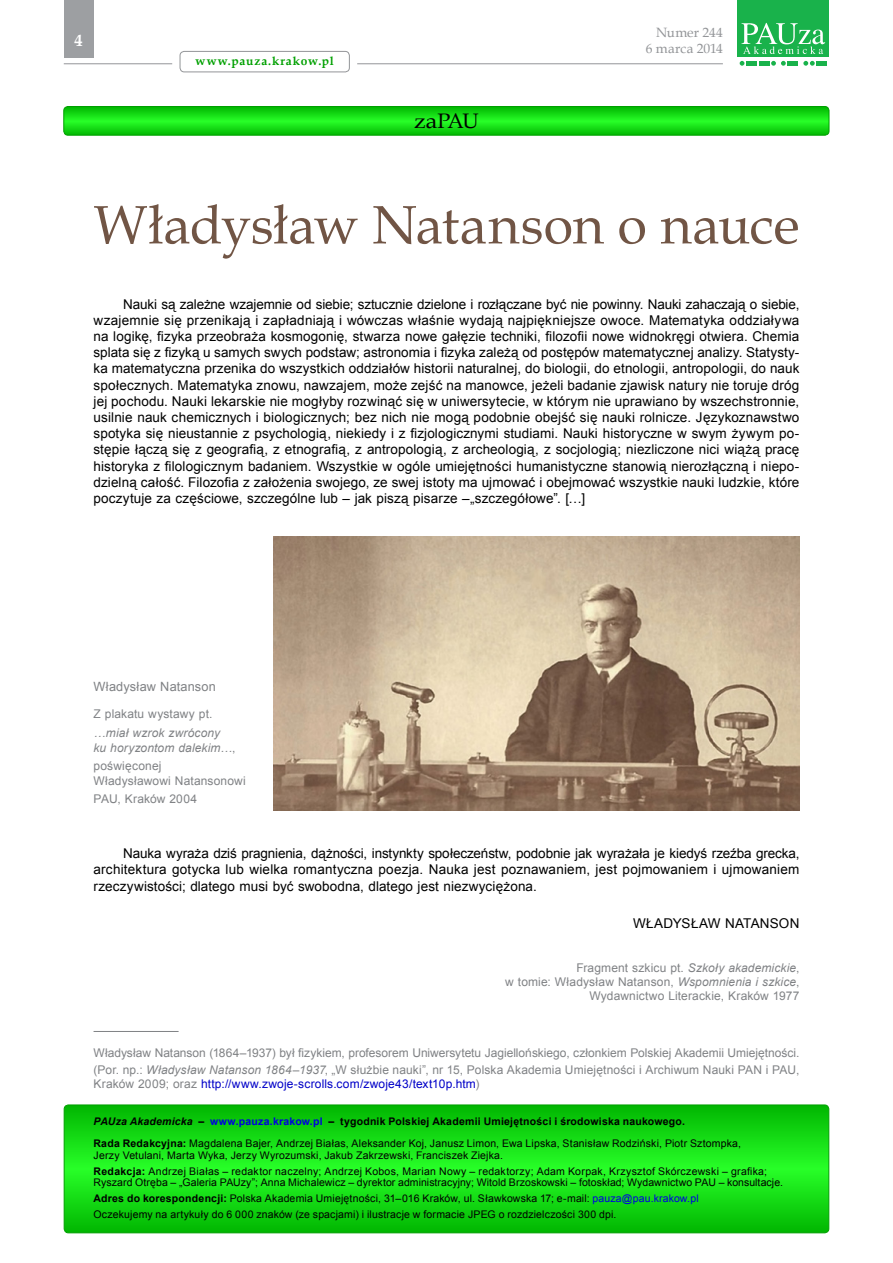
<style>
.page{position:relative;width:893px;height:1263px;background:#fff}
.page>*{position:absolute;margin:0;border:0;box-sizing:border-box;transform-origin:0 0}
.t1{font:54px "Book Antiqua";letter-spacing:-.01em;color:#715545}
.t2{font:21px "Book Antiqua";letter-spacing:-.035em;color:#000;scale:1.1 1}
.t3{font:700 16.5px "Book Antiqua";color:#fff}
.t4{font:13.5px/16.2px "Arial";letter-spacing:.005em;color:#000;text-align:justify}
.t5{font:13.5px/16.2px "Book Antiqua";letter-spacing:.01em;color:#939598;text-align:right}
.t6{font:12.75px "Arial";letter-spacing:.01em;color:#808285}
.t7{font:12px/14.4px "Arial";letter-spacing:.01em;color:#808285}
.t8{font:12px "Arial";letter-spacing:.015em;color:#0000c8}
.t9{font:italic 12px/14.4px "Arial";letter-spacing:.015em;color:#808285}
.t10{font:700 12px "Book Antiqua";letter-spacing:.07em;color:#00a000}
.t11{font:10.5px/15.8px "Arial";letter-spacing:.015em;color:#000}
.s1{font-style:normal}
.s2{font-style:italic}
.s3{color:#808285}
.s4{font-weight:700;font-style:italic}
.s5{font-weight:700}
.s6{font-weight:700;color:#0000e1}
.s7{color:#0000e1}
</style>
<div class="page">
<hr style="left:357px;top:63px;width:366px;height:1px;background:#939598">
<div style="left:64px;top:0;width:30px;height:57px;background:#9d9fa2"></div>
<div style="left:180px;top:51px;width:170px;height:21px;border:1px solid #939598;border-radius:4px"></div>
<svg style="left:740px;top:61px;width:4px;height:5px"></svg>
<svg style="left:771px;top:61px;width:15px;height:5px"></svg>
<svg style="left:803px;top:61px;width:12px;height:5px"></svg>
<div style="left:746px;top:61px;width:11px;height:5px;background:#19b24b"></div>
<div style="left:759px;top:61px;width:11px;height:5px;background:#19b24b"></div>
<div style="left:787px;top:61px;width:11px;height:5px;background:#19b24b"></div>
<div style="left:816px;top:61px;width:11px;height:5px;background:#19b24b"></div>
<div style="left:737px;top:0;width:92px;height:56px;background:#19b24b"></div>
<svg style="left:741px;top:23px;width:84px;height:31px"></svg>
<hr style="left:64px;top:63px;width:108px;height:1px;background:#939598">
<svg style="left:64px;top:1106px;width:765px;height:127px;background:#14da14"></svg>
<div style="left:64px;top:1104px;width:765px;height:129px;border:1px solid #00a000;border-radius:4px"></div>
<svg style="left:64px;top:106px;width:765px;height:29px;background:#16de16"></svg>
<div style="left:64px;top:106px;width:765px;height:29px;border:1px solid #00a000;border-radius:4px"></div>
<hr style="left:94px;top:1031px;width:85px;height:1px;background:#808285">
<img style="left:274px;top:537px;width:525px;height:273px">
<p class="t3" style="left:75px;top:30px;width:10px">4</p>
<p class="t10" style="left:196px;top:53px;width:140px">www.pauza.krakow.pl</p>
<h2 class="t2" style="left:414px;top:106px;width:60px">zaPAU</h2>
<p class="t5" style="left:646px;top:24px;width:79px">Numer 244<br>6 marca 2014</p>
<h1 class="t1" style="left:94px;top:187px;width:707px">Władysław Natanson o nauce</h1>
<p class="t4" style="left:94px;top:296px;width:707px;text-indent:30px">Nauki są zależne wzajemnie od siebie; sztucznie dzielone i rozłączane być nie powinny. Nauki zahaczają o siebie, wzajemnie się przenikają i zapładniają i wówczas właśnie wydają najpiękniejsze owoce. Matematyka oddziaływa na logikę, fizyka przeobraża kosmogonię, stwarza nowe gałęzie techniki, filozofii nowe widnokręgi otwiera. Chemia splata się z fizyką u samych swych podstaw; astronomia i fizyka zależą od postępów matematycznej analizy. Statysty&shy;ka matematyczna przenika do wszystkich oddziałów historii naturalnej, do biologii, do etnologii, antropologii, do nauk społecznych. Matematyka znowu, nawzajem, może zejść na manowce, jeżeli badanie zjawisk natury nie toruje dróg jej pochodu. Nauki lekarskie nie mogłyby rozwinąć się w uniwersytecie, w którym nie uprawiano by wszechstronnie, usilnie nauk chemicznych i biologicznych; bez nich nie mogą podobnie obejść się nauki rolnicze. Językoznawstwo spotyka się nieustannie z psychologią, niekiedy i z fizjologicznymi studiami. Nauki historyczne w swym żywym po&shy;stępie łączą się z geografią, z etnografią, z antropologią, z archeologią, z socjologią; niezliczone nici wiążą pracę historyka z filologicznym badaniem. Wszystkie w ogóle umiejętności humanistyczne stanowią nierozłączną i niepo&shy;dzielną całość. Filozofia z założenia swojego, ze swej istoty ma ujmować i obejmować wszystkie nauki ludzkie, które poczytuje za częściowe, szczególne lub – jak piszą pisarze –„szczegółowe”. […]</p>
<p class="t6" style="left:94px;top:678px;width:124px">Władysław Natanson</p>
<p class="t7" style="left:94px;top:707px;width:120px">Z plakatu wystawy pt.</p>
<p class="t9" style="left:94px;top:726px;width:144px">…miał wzrok zwrócony ku horyzontom dalekim…<span class="s1">,</span></p>
<p class="t7" style="left:94px;top:759px;width:154px">poświęconej<br>Władysławowi Natansonowi</p>
<p class="t7" style="left:94px;top:792px;width:105px">PAU, Kraków 2004</p>
<p class="t4" style="left:94px;top:845px;width:707px;text-indent:30px">Nauka wyraża dziś pragnienia, dążności, instynkty społeczeństw, podobnie jak wyrażała je kiedyś rzeźba grecka, architektura gotycka lub wielka romantyczna poezja. Nauka jest poznawaniem, jest pojmowaniem i ujmowaniem rzeczywistości; dlatego musi być swobodna, dlatego jest niezwyciężona.</p>
<p class="t4" style="left:633px;top:916px;width:168px">WŁADYSŁAW NATANSON</p>
<p class="t7" style="left:505px;top:960px;width:296px;text-align:right">Fragment szkicu pt. <span class="s2">Szkoły akademickie</span>,<br>w tomie: Władysław Natanson, <span class="s2">Wspomnienia i szkice</span>,<br>Wydawnictwo Literackie, Kraków 1977</p>
<p class="t7" style="left:94px;top:1045px;width:707px;line-height:16.5px">Władysław Natanson (1864–1937) był fizykiem, profesorem Uniwersytetu Jagiellońskiego, członkiem Polskiej Akademii Umiejętności. (Por. np.: <span class="s2">Władysław Natanson 1864–1937</span>, „W służbie nauki”, nr 15, Polska Akademia Umiejętności i Archiwum Nauki PAN i PAU,</p>
<p class="t8" style="left:94px;top:1076px;width:387px"><span class="s3">Kraków 2009; oraz</span> http://www.zwoje-scrolls.com/zwoje43/text10p.htm<span class="s3">)</span></p>
<p class="t11" style="left:94px;top:1110px;width:649px;line-height:22.2px"><span class="s4">PAUza Akademicka</span> <span class="s5">–</span> <span class="s6">www.pauza.krakow.pl</span> <span class="s5">– tygodnik Polskiej Akademii Umiejętności i środowiska naukowego.<br>Rada Redakcyjna:</span> Magdalena Bajer, Andrzej Białas, Aleksander Koj, Janusz Limon, Ewa Lipska, Stanisław Rodziński, Piotr Sztompka,</p>
<p class="t11" style="left:94px;top:1147px;width:675px">Jerzy Vetulani, Marta Wyka, Jerzy Wyrozumski, Jakub Zakrzewski, Franciszek Ziejka.<br><span class="s5">Redakcja:</span> Andrzej Białas – redaktor naczelny; Andrzej Kobos, Marian Nowy – redaktorzy; Adam Korpak, Krzysztof Skórczewski – grafika;</p>
<p class="t11" style="left:94px;top:1174px;width:691px">Ryszard Otręba – „Galeria PAUzy”; Anna Michalewicz – dyrektor administracyjny; Witold Brzoskowski – fotoskład; Wydawnictwo PAU – konsultacje.<br><span class="s5">Adres do korespondencji:</span> Polska Akademia Umiejętności, 31–016 Kraków, ul. Sławkowska 17; e-mail: <span class="s7">pauza@pau.krakow.pl<br></span>Oczekujemy na artykuły do 6 000 znaków (ze spacjami) i ilustracje w formacie JPEG o rozdzielczości 300 dpi.</p>
</div>
